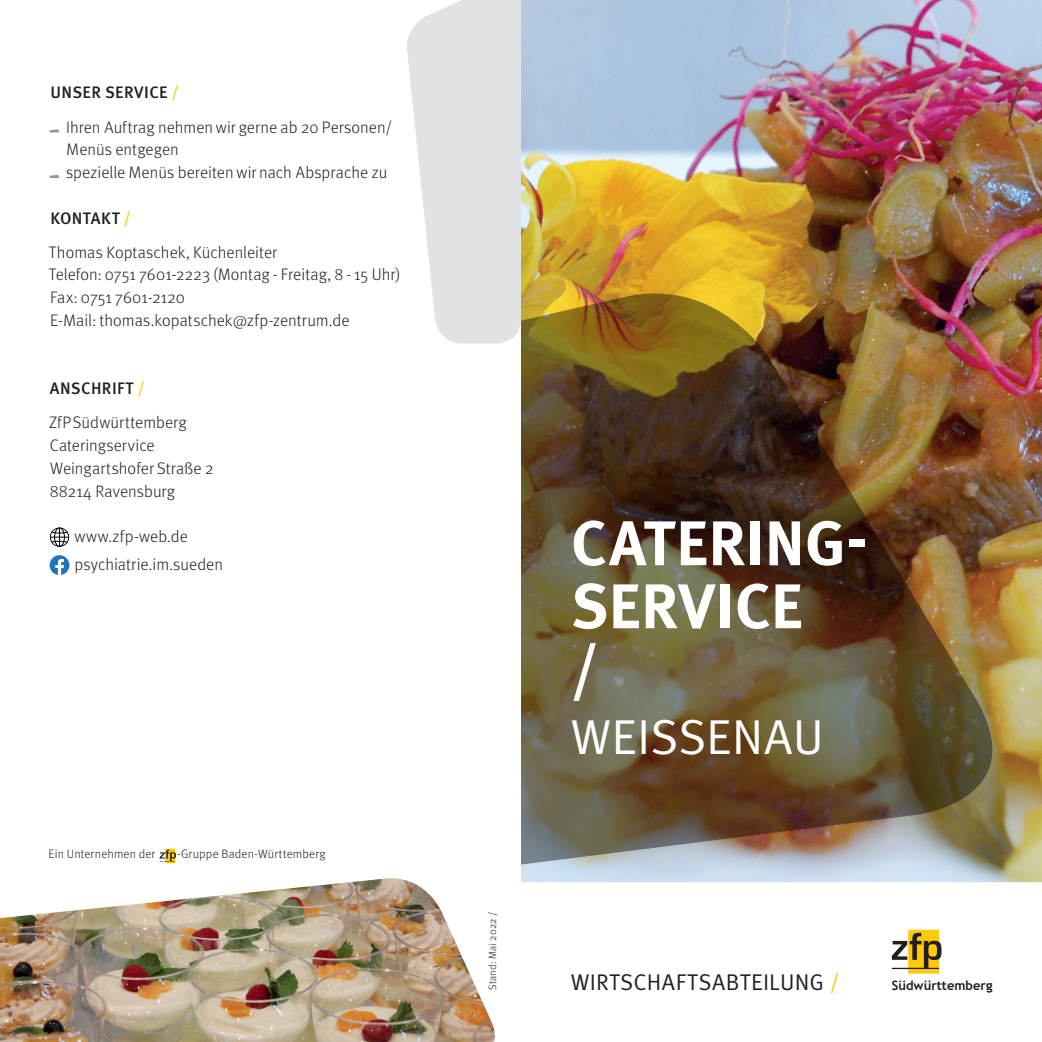
<style>
.page{position:relative;width:1042px;height:1042px;background:#fff}
.page>*{position:absolute;margin:0;border:0;box-sizing:border-box;transform-origin:0 0}
.t1{font:700 63px/63px "Meta Pro";letter-spacing:.005em;color:#fff}
.t2{font:49px "Meta Pro Norm";color:#fff}
.t3{font:22.75px "Meta Pro Norm";letter-spacing:.015em;color:#231f20}
.t4{font:300 16.62px/22.8px "Meta Pro";letter-spacing:.005em;color:#231f20}
.t5{font:700 12.95px "Trebuchet MS";color:#231f20}
.t6{font:300 12.25px "Meta Pro";letter-spacing:.015em;color:#231f20}
.t7{font:300 10.5px "Meta Pro";letter-spacing:.02em;color:#231f20}
.s1{font-weight:500}
.s2{font-weight:500;color:#feca0a}
.s3{color:#feca0a}
</style>
<div class="page">
<img style="left:521px;top:0;width:521px;height:882px">
<div style="left:908px;top:929px;width:31px;height:44px;background:#feca0a"></div>
<svg style="left:892px;top:933px;width:49px;height:35px"></svg>
<hr style="left:892px;top:968px;width:47px;height:1px;background:#231f20">
<svg style="left:165px;top:848px;width:10px;height:15px"></svg>
<svg style="left:160px;top:849px;width:16px;height:13px"></svg>
<svg style="left:50px;top:129px;width:10px;height:3px"></svg>
<svg style="left:50px;top:175px;width:10px;height:3px"></svg>
<div style="left:50px;top:527px;width:19px;height:20px;border:1px solid #000001;border-radius:50%"></div>
<div style="left:54px;top:527px;width:11px;height:20px;border:1px solid #000001;border-radius:50%"></div>
<svg style="left:50px;top:528px;width:19px;height:18px"></svg>
<svg style="left:50px;top:555px;width:19px;height:20px"></svg>
<svg style="left:407px;top:0;width:114px;height:344px"></svg>
<img style="left:0;top:878px;width:495px;height:164px">
<img style="left:521px;top:275px;width:480px;height:589px">
<p class="t4" style="left:66px;top:75px;width:328px;line-height:34.1px;text-indent:-16px"><span class="s1">UNSER SERVICE</span> <span class="s2">/<br></span>Ihren Auftrag nehmen wir gerne ab 20 Personen/</p>
<p class="t4" style="left:66px;top:137px;width:323px">Menüs entgegen<br>spezielle Menüs bereiten wir nach Absprache zu</p>
<p class="t4" style="left:49px;top:200px;width:230px;line-height:34.1px"><span class="s1">KONTAKT</span> <span class="s2">/<br></span>Thomas Koptaschek, Küchenleiter</p>
<p class="t4" style="left:49px;top:262px;width:353px">Telefon: 0751 7601-2223 (Montag - Freitag, 8 - 15 Uhr)<br>Fax: 0751 7601-2120<br>E-Mail: thomas.kopatschek@zfp-zentrum.de</p>
<p class="t4" style="left:49px;top:370px;width:139px;line-height:34.1px"><span class="s1">ANSCHRIFT</span> <span class="s2">/<br></span>ZfP Südwürttemberg</p>
<p class="t4" style="left:50px;top:433px;width:165px">Cateringservice<br>Weingartshofer Straße 2<br>88214 Ravensburg</p>
<p class="t4" style="left:74px;top:521px;width:150px;line-height:28px">www.zfp-web.de psychiatrie.im.sueden</p>
<h1 class="t1" style="left:570px;top:508px;width:298px">CATERING-<br>SERVICE<br>/</h1>
<h2 class="t2" style="left:571px;top:700px;width:254px">WEISSENAU</h2>
<p class="t6" style="left:49px;top:845px;width:108px">Ein Unternehmen der</p>
<p class="t6" style="left:177px;top:845px;width:150px">-Gruppe Baden-Württemberg</p>
<p class="t7" style="left:485px;top:990px;width:80px;rotate:-90deg">Stand: Mai 2022 /</p>
<h3 class="t3" style="left:571px;top:964px;width:271px">WIRTSCHAFTSABTEILUNG <span class="s3">/</span></h3>
<p class="t5" style="left:892px;top:977px;width:102px">Südwürttemberg</p>
</div>
